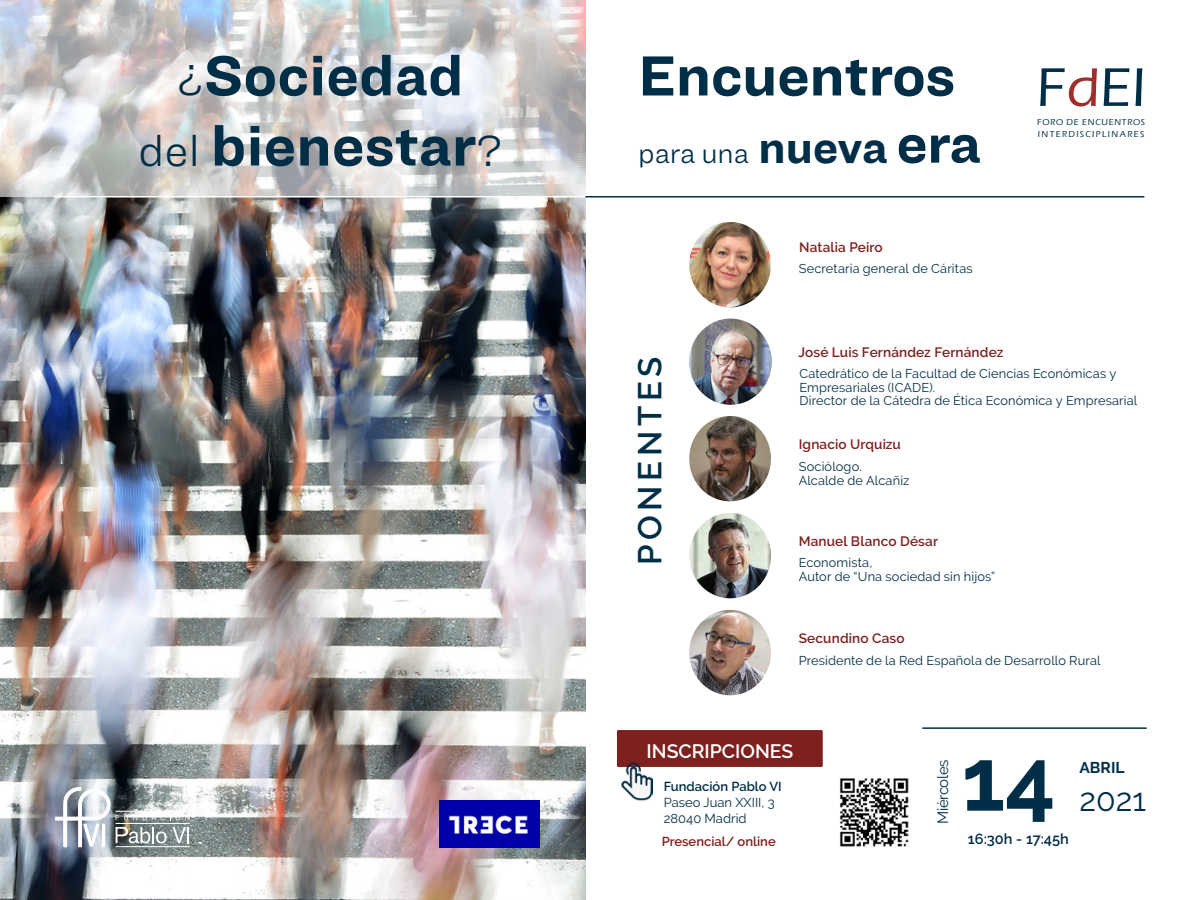
<style>
.page{position:relative;width:1200px;height:900px;background:#fff}
.page>*{position:absolute;margin:0;border:0;box-sizing:border-box;transform-origin:0 0}
.t1{font:700 88.2px "Raleway";color:#002e48}
.t2{font:700 58.65px "Ringside";letter-spacing:-.005em;color:#002e47}
.t3{font:700 58.5px/70.2px "Ringside";letter-spacing:.01em;color:#002e47;text-align:center}
.t4{font:500 56.4px "Eras ITC";color:#002e48}
.t5{font:600 33px "Raleway";letter-spacing:.14em;color:#002e47}
.t6{font:31.95px "Raleway";color:#002e48}
.t7{font:300 28.65px "Ringside";color:#002e47}
.t8{font:600 19.35px "Raleway";color:#fff}
.t9{font:700 15.6px "Raleway";color:#002e48}
.t10{font:15px "Raleway";letter-spacing:-.03em;color:#002e48}
.t11{font:600 14.55px "Raleway";color:#002e48}
.t12{font:600 13.65px "Raleway";letter-spacing:.01em;color:#7d201e}
.t13{font:13.05px/15.6px "Raleway";color:#002e47}
.t14{font:600 13.05px "Raleway";color:#7d201e}
.t15{font:600 13.05px "Raleway";color:#002e47}
.t16{font:12.75px/13.6px "Raleway";letter-spacing:.01em;color:#002e47}
.t17{font:500 8.85px/12px "Eras ITC";letter-spacing:.145em;color:#002e48}
.s1{font-weight:300;font-size:45px}
.s2{font-weight:700;font-size:45.6px}
.s3{font-weight:700;font-size:55.95px}
.s4{color:#9f2d2a}
</style>
<div class="page">
<img style="left:0;top:0;width:585px;height:900px">
<img style="left:840px;top:778px;width:69px;height:69px">
<hr style="left:116px;top:846px;width:74px;height:1px;background:#fff">
<hr style="left:116px;top:823px;width:74px;height:1px;background:#fff">
<hr style="left:116px;top:811px;width:74px;height:1px;background:#fff">
<svg style="left:55px;top:787px;width:134px;height:62px"></svg>
<hr style="left:922px;top:727px;width:225px;height:2px;background:#002e47">
<hr style="left:585px;top:196px;width:559px;height:2px;background:#002e47">
<img style="left:439px;top:800px;width:101px;height:48px">
<div style="left:618px;top:731px;width:204px;height:35px;background:#7d201e"></div>
<div style="left:617px;top:730px;width:206px;height:37px;border:2px solid #7d201e"></div>
<img style="left:622px;top:762px;width:31px;height:38px">
<hr style="left:54px;top:196px;width:531px;height:2px;background:#fff">
<img style="left:689px;top:513px;width:82px;height:85px">
<img style="left:689px;top:319px;width:83px;height:86px">
<img style="left:689px;top:222px;width:82px;height:85px">
<img style="left:689px;top:416px;width:82px;height:85px">
<img style="left:689px;top:610px;width:82px;height:85px">
<h3 class="t3" style="left:139px;top:39px;width:365px"><span class="s1">¿</span>Sociedad<br><span class="s1">del</span> bienestar<span class="s1">?</span></h3>
<h2 class="t2" style="left:638px;top:32px;width:319px">Encuentros</h2>
<h3 class="t7" style="left:638px;top:133px;width:344px">para una <span class="s2">nueva</span> <span class="s3">era</span></h3>
<p class="t12" style="left:799px;top:240px;width:85px">Natalia Peiro</p>
<p class="t16" style="left:799px;top:262px;width:175px">Secretaria general de Cáritas</p>
<h3 class="t4" style="left:1036px;top:56px;width:111px">F<span class="s4">d</span>EI</h3>
<p class="t17" style="left:1037px;top:116px;width:110px">FORO DE ENCUENTROS<br>INTERDISCIPLINARES</p>
<h3 class="t5" style="left:631px;top:565px;width:210px;rotate:-90deg">PONENTES</h3>
<p class="t12" style="left:799px;top:344px;width:206px">José Luis Fernández Fernández</p>
<p class="t16" style="left:799px;top:367px;width:339px">Catedrático de la Facultad de Ciencias Económicas y<br>Empresariales (ICADE).<br>Director de la Cátedra de Ética Económica y Empresarial</p>
<p class="t12" style="left:799px;top:437px;width:104px">Ignacio Urquizu</p>
<p class="t16" style="left:799px;top:460px;width:112px">Sociólogo.<br>Alcalde de Alcañiz</p>
<p class="t12" style="left:799px;top:533px;width:141px">Manuel Blanco Désar</p>
<p class="t16" style="left:799px;top:556px;width:198px">Economista,<br>Autor de “Una sociedad sin hijos”</p>
<p class="t12" style="left:799px;top:631px;width:107px">Secundino Caso</p>
<p class="t16" style="left:799px;top:653px;width:303px">Presidente de la Red Española de Desarrollo Rural</p>
<h3 class="t8" style="left:647px;top:740px;width:148px">INSCRIPCIONES</h3>
<p class="t15" style="left:664px;top:779px;width:119px">Fundación Pablo VI</p>
<p class="t13" style="left:664px;top:795px;width:112px">Paseo Juan XXIII, 3<br>28040 Madrid</p>
<p class="t14" style="left:662px;top:834px;width:115px">Presencial/ online</p>
<p class="t11" style="left:968px;top:831px;width:102px">16:30h - 17:45h</p>
<h1 class="t1" style="left:962px;top:729px;width:95px">14</h1>
<p class="t10" style="left:934px;top:824px;width:65px;rotate:-90deg">Miércoles</p>
<p class="t9" style="left:1079px;top:758px;width:47px">ABRIL</p>
<h3 class="t6" style="left:1079px;top:781px;width:68px">2021</h3>
</div>
